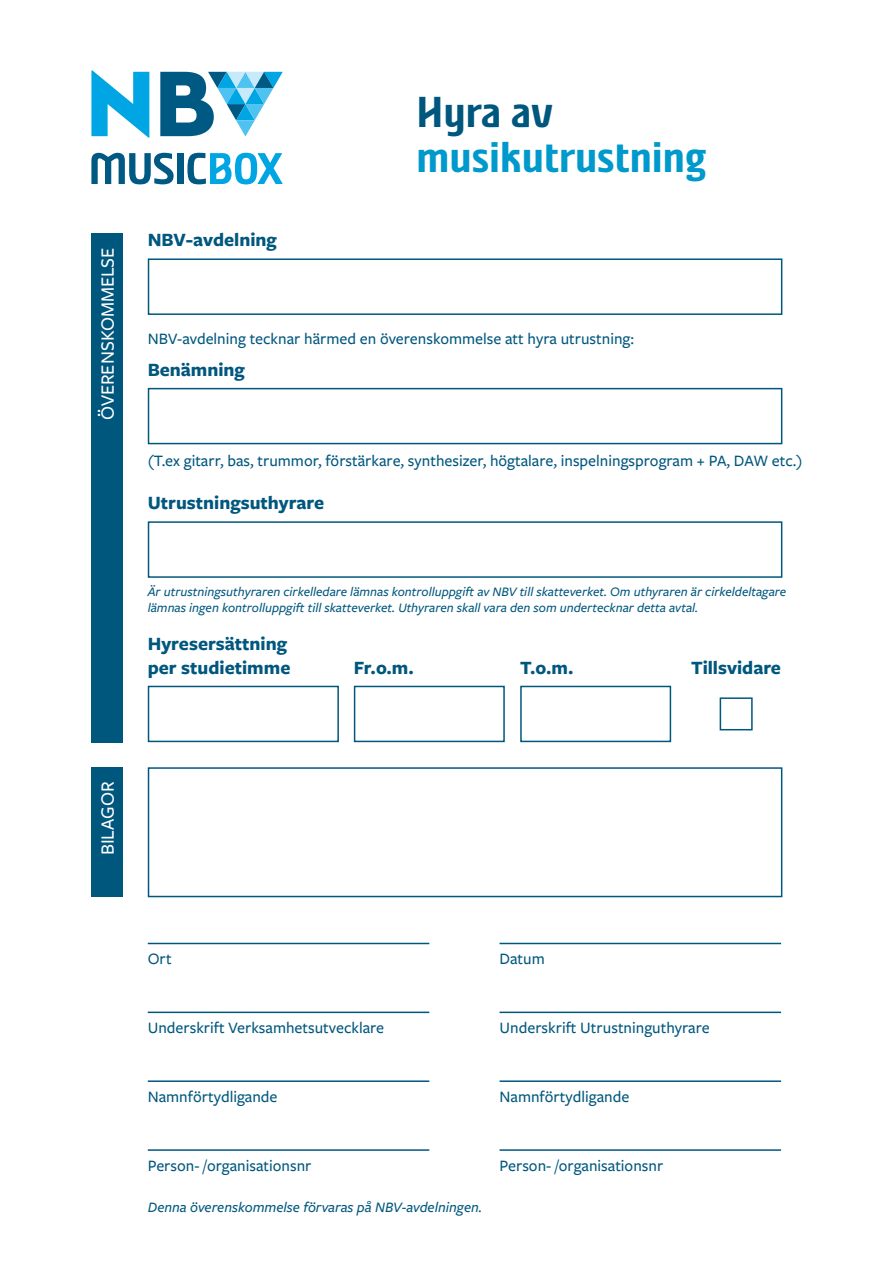
<style>
.page{position:relative;width:893px;height:1263px;background:#fff}
.page>*{position:absolute;margin:0;border:0;box-sizing:border-box;transform-origin:0 0}
.t1{font:700 45px/45px "Nordic Narrow Pro";color:#09c}
.t2{font:700 19.5px "Freight Sans Pro";color:#00577e}
.t3{font:500 19.5px "Freight Sans Pro";color:#fff}
.t4{font:500 16.5px "Freight Sans Pro";color:#00577e}
.t5{font:italic 500 15px "Freight Sans Pro";color:#00577e}
.t6{font:italic 500 13.5px/16.2px "Freight Sans Pro";color:#00577e}
.s1{color:#00577e}
</style>
<div class="page">
<svg style="left:91px;top:153px;width:83px;height:31px"></svg>
<div style="left:177px;top:153px;width:6px;height:31px;background:#005983"></div>
<svg style="left:187px;top:153px;width:96px;height:31px"></svg>
<svg style="left:91px;top:70px;width:58px;height:68px"></svg>
<svg style="left:160px;top:72px;width:123px;height:64px"></svg>
<div style="left:91px;top:233px;width:32px;height:509px;background:#00577e"></div>
<div style="left:91px;top:767px;width:32px;height:130px;background:#00577e"></div>
<div style="left:148px;top:258px;width:634px;height:57px;border:2px solid #00577e"></div>
<div style="left:148px;top:388px;width:634px;height:56px;border:2px solid #00577e"></div>
<div style="left:148px;top:767px;width:634px;height:130px;border:2px solid #00577e"></div>
<div style="left:148px;top:521px;width:634px;height:57px;border:2px solid #00577e"></div>
<div style="left:148px;top:686px;width:191px;height:56px;border:2px solid #00577e"></div>
<div style="left:354px;top:686px;width:151px;height:56px;border:2px solid #00577e"></div>
<div style="left:520px;top:686px;width:151px;height:56px;border:2px solid #00577e"></div>
<div style="left:720px;top:697px;width:33px;height:33px;border:2px solid #00577e"></div>
<hr style="left:148px;top:943px;width:281px;height:1px;background:#00577e">
<hr style="left:148px;top:1011px;width:281px;height:2px;background:#00577e">
<hr style="left:148px;top:1080px;width:281px;height:2px;background:#00577e">
<hr style="left:148px;top:1149px;width:281px;height:2px;background:#00577e">
<hr style="left:499px;top:943px;width:282px;height:1px;background:#00577e">
<hr style="left:499px;top:1011px;width:282px;height:2px;background:#00577e">
<hr style="left:499px;top:1080px;width:282px;height:2px;background:#00577e">
<hr style="left:499px;top:1149px;width:282px;height:2px;background:#00577e">
<p class="t3" style="left:94px;top:420px;width:174px;rotate:-90deg">ÖVERENSKOMMELSE</p>
<p class="t2" style="left:148px;top:226px;width:131px">NBV-avdelning</p>
<p class="t1" style="left:417px;top:89px;width:291px"><span class="s1">Hyra av </span>musikutrustning</p>
<p class="t4" style="left:148px;top:327px;width:488px">NBV-avdelning tecknar härmed en överenskommelse att hyra utrustning:</p>
<p class="t2" style="left:148px;top:356px;width:99px">Benämning</p>
<p class="t4" style="left:148px;top:449px;width:656px">(T.ex gitarr, bas, trummor, förstärkare, synthesizer, högtalare, inspelningsprogram + PA, DAW etc.)</p>
<p class="t2" style="left:148px;top:489px;width:178px">Utrustningsuthyrare</p>
<p class="t6" style="left:148px;top:583px;width:640px">Är utrustningsuthyraren cirkelledare lämnas kontrolluppgift av NBV till skatteverket. Om uthyraren är cirkeldeltagare lämnas ingen kontrolluppgift till skatteverket. Uthyraren skall vara den som undertecknar detta avtal.</p>
<p class="t2" style="left:148px;top:630px;width:141px">Hyresersättning</p>
<p class="t2" style="left:148px;top:654px;width:144px">per studietimme</p>
<p class="t2" style="left:354px;top:654px;width:62px">Fr.o.m.</p>
<p class="t2" style="left:520px;top:654px;width:55px">T.o.m.</p>
<p class="t2" style="left:691px;top:654px;width:91px">Tillsvidare</p>
<p class="t3" style="left:94px;top:855px;width:75px;rotate:-90deg">BILAGOR</p>
<p class="t4" style="left:148px;top:948px;width:25px">Ort</p>
<p class="t4" style="left:499px;top:948px;width:47px">Datum</p>
<p class="t4" style="left:148px;top:1017px;width:238px">Underskrift Verksamhetsutvecklare</p>
<p class="t4" style="left:499px;top:1017px;width:212px">Underskrift Utrustninguthyrare</p>
<p class="t4" style="left:148px;top:1086px;width:131px">Namnförtydligande</p>
<p class="t4" style="left:499px;top:1086px;width:131px">Namnförtydligande</p>
<p class="t4" style="left:148px;top:1154px;width:165px">Person- /organisationsnr</p>
<p class="t5" style="left:148px;top:1197px;width:336px">Denna överenskommelse förvaras på NBV-avdelningen.</p>
<p class="t4" style="left:499px;top:1154px;width:165px">Person- /organisationsnr</p>
</div>
